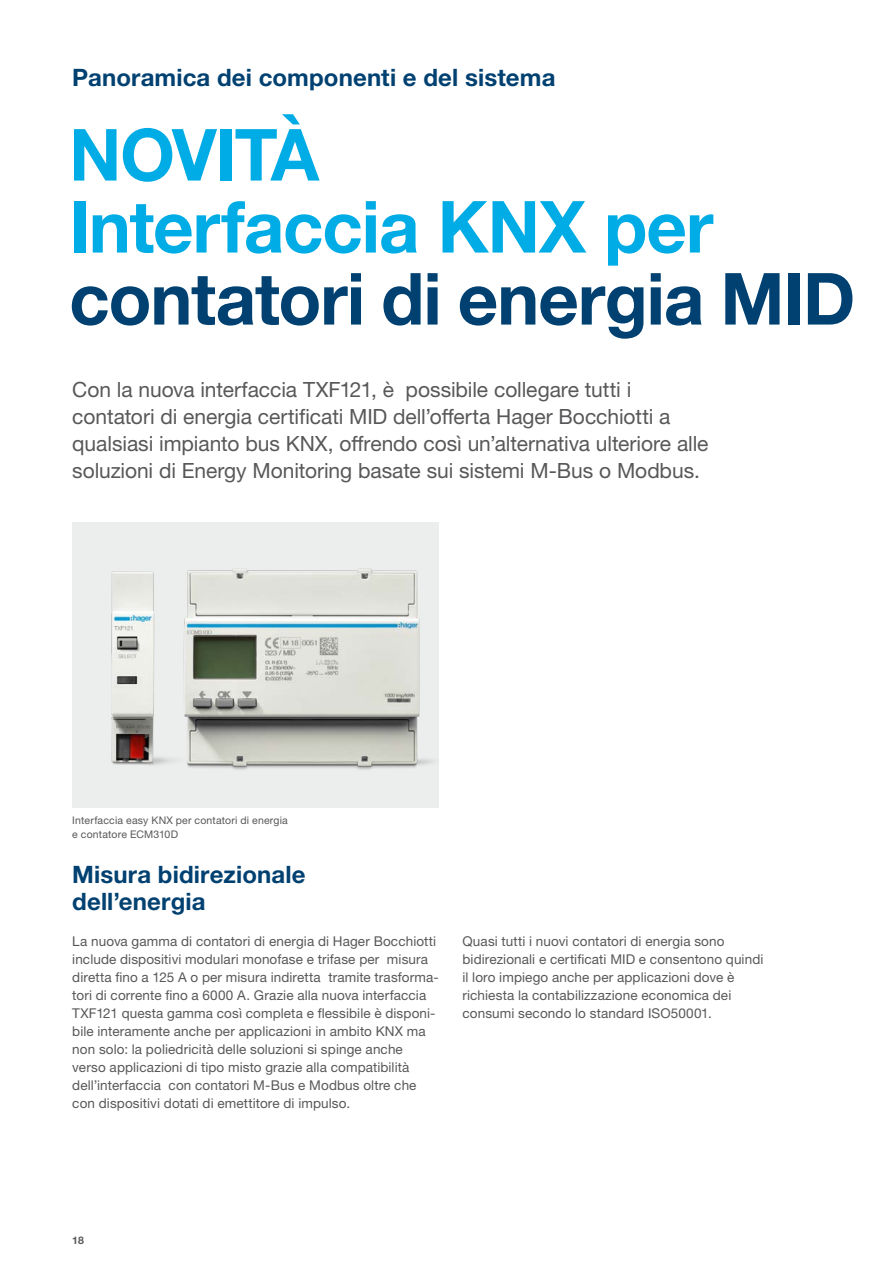
<style>
.page{position:relative;width:893px;height:1263px;background:#fff}
.page>*{position:absolute;margin:0;border:0;box-sizing:border-box;transform-origin:0 0}
.t1{font:700 72px/72px "Helvetica Neue LTW1 G";letter-spacing:-.015em;color:#00ace5}
.t2{font:700 72px "Helvetica Neue LTW1 G";letter-spacing:-.015em;color:#004171}
.t3{font:700 24px/27px "Helvetica Neue LTW1 G";letter-spacing:.005em;color:#004171}
.t4{font:21px/27px "Helvetica Neue LTW1 G";letter-spacing:-.005em;color:#58585a}
.t5{font:13.5px/18px "Helvetica Neue LTW1 G";letter-spacing:.01em;color:#58585a}
.t6{font:10.5px/13.5px "Helvetica Neue LTW1 G";letter-spacing:.015em;color:#58585a}
.t7{font:700 10.5px "Helvetica Neue LTW1 G";color:#58585a}
</style>
<div class="page">
<div style="left:72px;top:522px;width:367px;height:286px;background:#eceded"></div>
<img style="left:111px;top:571px;width:17px;height:194px">
<img style="left:128px;top:568px;width:306px;height:202px">
<h2 class="t3" style="left:72px;top:64px;width:485px">Panoramica dei componenti e del sistema</h2>
<h1 class="t1" style="left:69px;top:118px;width:646px">NOVITÀ<br>Interfaccia KNX per</h1>
<h1 class="t2" style="left:69px;top:254px;width:788px">contatori di energia MID</h1>
<p class="t4" style="left:72px;top:375px;width:638px">Con la nuova interfaccia TXF121, è possibile collegare tutti i contatori di energia certificati MID dell’offerta Hager Bocchiotti a qualsiasi impianto bus KNX, offrendo così un’alternativa ulteriore alle soluzioni di Energy Monitoring basate sui sistemi M-Bus o Modbus.</p>
<p class="t6" style="left:72px;top:813px;width:217px">Interfaccia easy KNX per contatori di energia e contatore ECM310D</p>
<h2 class="t3" style="left:72px;top:860px;width:235px">Misura bidirezionale dell’energia</h2>
<p class="t5" style="left:72px;top:932px;width:368px">La nuova gamma di contatori di energia di Hager Bocchiotti include dispositivi modulari monofase e trifase per misura diretta fino a 125 A o per misura indiretta tramite trasforma&shy;tori di corrente fino a 6000 A. Grazie alla nuova interfaccia TXF121 questa gamma così completa e flessibile è disponi&shy;bile interamente anche per applicazioni in ambito KNX ma non solo: la poliedricità delle soluzioni si spinge anche verso applicazioni di tipo misto grazie alla compatibilità dell’interfaccia con contatori M-Bus e Modbus oltre che con dispositivi dotati di emettitore di impulso.</p>
<p class="t5" style="left:462px;top:932px;width:302px">Quasi tutti i nuovi contatori di energia sono bidirezionali e certificati MID e consentono quindi il loro impiego anche per applicazioni dove è richiesta la contabilizzazione economica dei consumi secondo lo standard ISO50001.</p>
<p class="t7" style="left:72px;top:1233px;width:13px">18</p>
</div>
